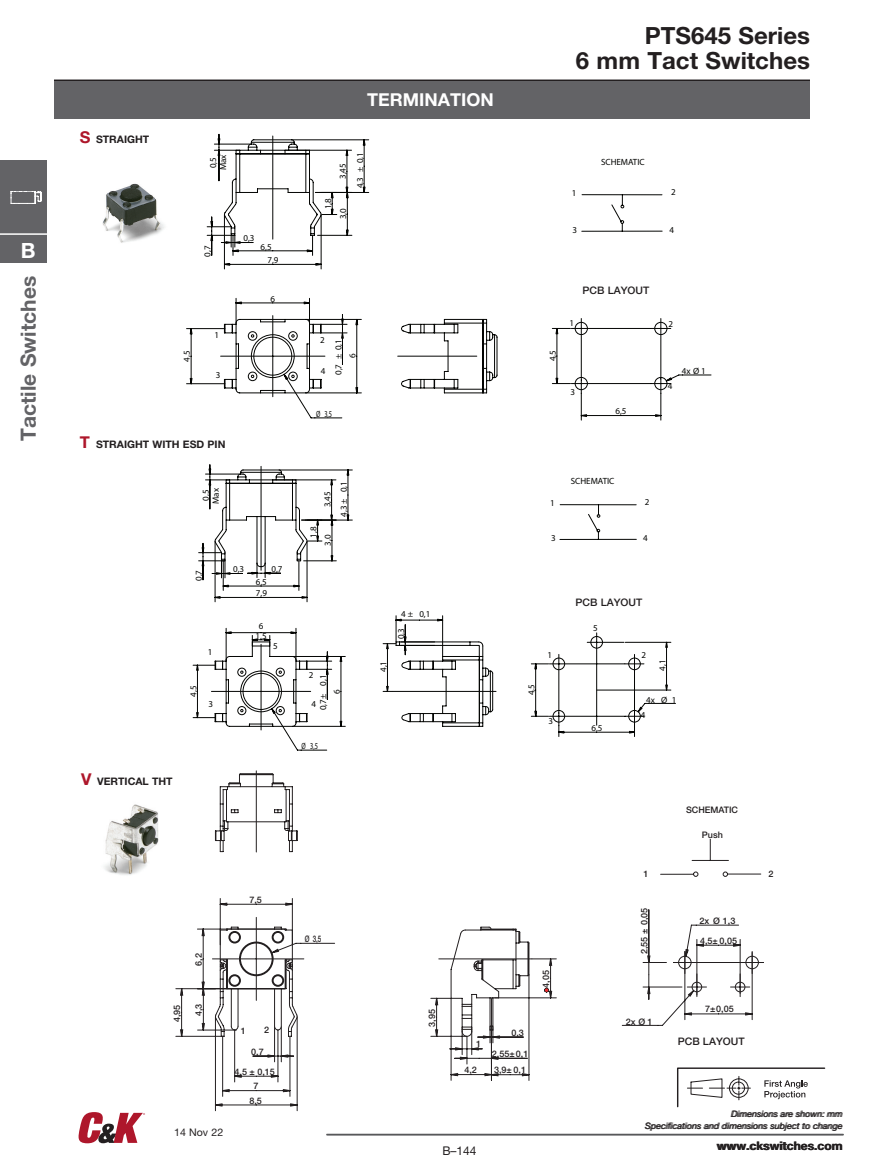
<style>
.page{position:relative;width:891px;height:1175px;background:#fff}
.page>*{position:absolute;margin:0;border:0;box-sizing:border-box;transform-origin:0 0}
.Page_head_right{font:700 23.7px "Helvetica Neue LT Std";color:#231f20}
.t1{font:700 21px "Helvetica Neue LT Std";color:#636366}
.t2{font:700 21px "Helvetica Neue LT Std";color:#fff}
.Category_head_-_wht{font:700 17.85px "Helvetica Neue LT Std";color:#fff}
.t3{font:12px "Helvetica Neue LT Std";color:#231f20}
.footer-url{font:700 11.85px "Helvetica Neue LT Std";color:#231f20}
.footer-url-2{font:10.5px "Helvetica Neue LT Std";color:#231f20}
.t4{font:700 10.35px "Helvetica Neue LT Std";color:#231f20}
.t5{font:500 10.35px "Helvetica Neue LT Std";color:#231f20}
.t6{font:9px/10.2px "Myriad Pro";color:#040503;text-align:center}
.t7{font:500 9px "Helvetica Neue";color:#231f20}
.t8{font:9px "Myriad Pro";color:#040503;scale:.7 1}
.t9{font:500 9px "Helvetica Neue";color:#231f20;scale:.7 1}
.footer-dim{font:italic 8.85px/11.9px "Helvetica Neue LT Std";color:#231f20;text-align:right}
.s1{font-size:16.35px;color:#ae172b}
</style>
<div class="page">
<div style="left:0;top:160px;width:47px;height:102px;background:#636366"></div>
<svg style="left:10px;top:191px;width:32px;height:13px"></svg>
<hr style="left:0;top:233px;width:47px;height:2px;background:#fff">
<hr style="left:327px;top:1133px;width:517px;height:2px;background:#57585a">
<hr style="left:54px;top:80px;width:756px;height:1px;background:#231f20">
<svg style="left:306px;top:504px;width:331px;height:219px"></svg>
<svg style="left:531px;top:633px;width:145px;height:104px"></svg>
<svg style="left:192px;top:627px;width:154px;height:124px"></svg>
<svg style="left:198px;top:464px;width:155px;height:138px"></svg>
<svg style="left:382px;top:615px;width:114px;height:77px"></svg>
<div style="left:54px;top:81px;width:756px;height:38px;background:#636366"></div>
<hr style="left:326px;top:1133px;width:517px;height:2px;background:#57585a">
<svg style="left:79px;top:1112px;width:66px;height:31px"></svg>
<img style="left:102px;top:183px;width:62px;height:60px">
<img style="left:104px;top:804px;width:55px;height:71px">
<svg style="left:753px;top:1067px;width:72px;height:33px"></svg>
<svg style="left:175px;top:928px;width:578px;height:183px"></svg>
<svg style="left:215px;top:773px;width:544px;height:264px"></svg>
<svg style="left:212px;top:917px;width:92px;height:83px"></svg>
<svg style="left:439px;top:958px;width:93px;height:1px"></svg>
<svg style="left:256px;top:771px;width:1px;height:81px"></svg>
<svg style="left:674px;top:951px;width:89px;height:45px"></svg>
<svg style="left:369px;top:139px;width:294px;height:254px"></svg>
<svg style="left:552px;top:318px;width:159px;height:103px"></svg>
<svg style="left:186px;top:298px;width:176px;height:121px"></svg>
<svg style="left:206px;top:134px;width:163px;height:136px"></svg>
<svg style="left:398px;top:356px;width:79px;height:1px"></svg>
<h2 class="t2" style="left:21px;top:237px;width:16px">B</h2>
<h2 class="t1" style="left:15px;top:441px;width:167px;rotate:-90deg">Tactile Switches</h2>
<p class="t4" style="left:80px;top:133px;width:71px"><span class="s1">S</span> STRAIGHT</p>
<p class="Category_head_-_wht" style="left:367px;top:88px;width:128px">TERMINATION</p>
<p class="t6" style="left:182px;top:361px;width:13px;rotate:-90deg">4,5</p>
<p class="t6" style="left:208px;top:170px;width:17px;text-align:left;rotate:-90deg">0,5<br>Max</p>
<p class="t6" style="left:334px;top:188px;width:37px;line-height:17.2px;rotate:-90deg">3,45<br>4,3 ± 0,1</p>
<p class="t6" style="left:202px;top:257px;width:13px;rotate:-90deg">0,7</p>
<p class="t6" style="left:215px;top:329px;width:6px">1</p>
<p class="t6" style="left:216px;top:370px;width:6px">3</p>
<p class="t6" style="left:243px;top:233px;width:13px">0,3</p>
<p class="t6" style="left:261px;top:241px;width:13px">6,5</p>
<p class="t6" style="left:267px;top:255px;width:13px">7,9</p>
<p class="t6" style="left:270px;top:293px;width:6px">6</p>
<p class="t6" style="left:323px;top:209px;width:13px;rotate:-90deg">1,8</p>
<p class="t6" style="left:338px;top:219px;width:13px;rotate:-90deg">3,0</p>
<p class="t6" style="left:320px;top:335px;width:6px">2</p>
<p class="t6" style="left:321px;top:366px;width:6px">4</p>
<p class="t6" style="left:333px;top:375px;width:37px;rotate:-90deg">0,7 ± 0,1</p>
<p class="t6" style="left:347px;top:358px;width:6px;rotate:-90deg">6</p>
<p class="t8" style="left:316px;top:408px;width:24px">Ø 3,5</p>
<p class="t4" style="left:80px;top:438px;width:147px"><span class="s1">T</span> STRAIGHT WITH ESD PIN</p>
<p class="t6" style="left:201px;top:504px;width:17px;rotate:-90deg">0,5<br>Max</p>
<p class="t6" style="left:319px;top:517px;width:37px;line-height:16.4px;rotate:-90deg">3,45<br>4,3 ± 0,1</p>
<p class="t4" style="left:81px;top:774px;width:93px"><span class="s1">V</span> VERTICAL THT</p>
<p class="t6" style="left:194px;top:581px;width:13px;rotate:-90deg">0,7</p>
<p class="t6" style="left:208px;top:646px;width:6px">1</p>
<p class="t6" style="left:233px;top:564px;width:13px">0,3</p>
<p class="t6" style="left:271px;top:564px;width:13px">0,7</p>
<p class="t6" style="left:256px;top:576px;width:13px">6,5</p>
<p class="t6" style="left:256px;top:588px;width:13px">7,9</p>
<p class="t6" style="left:259px;top:620px;width:6px">6</p>
<p class="t6" style="left:256px;top:630px;width:13px">1,5</p>
<p class="t6" style="left:273px;top:640px;width:6px">5</p>
<p class="t6" style="left:308px;top:538px;width:13px;rotate:-90deg">1,8</p>
<p class="t6" style="left:323px;top:545px;width:13px;rotate:-90deg">3,0</p>
<p class="t6" style="left:188px;top:696px;width:13px;rotate:-90deg">4,5</p>
<p class="t6" style="left:309px;top:670px;width:6px">2</p>
<p class="t6" style="left:318px;top:710px;width:37px;rotate:-90deg">0,7± 0,1</p>
<p class="t6" style="left:332px;top:693px;width:6px;rotate:-90deg">6</p>
<p class="t6" style="left:208px;top:699px;width:6px">3</p>
<p class="t6" style="left:311px;top:698px;width:6px">4</p>
<p class="t8" style="left:301px;top:741px;width:25px">Ø 3,5</p>
<p class="t6" style="left:378px;top:672px;width:13px;rotate:-90deg">4,1</p>
<p class="t6" style="left:401px;top:608px;width:31px">4 ± 0,1</p>
<p class="t6" style="left:396px;top:639px;width:13px;rotate:-90deg">0,3</p>
<p class="t7" style="left:193px;top:965px;width:14px;rotate:-90deg">6,2</p>
<p class="t7" style="left:249px;top:894px;width:14px">7,5</p>
<p class="t9" style="left:305px;top:933px;width:25px">Ø 3,5</p>
<p class="Page_head_right" style="left:645px;top:21px;width:167px">PTS645 Series</p>
<p class="Page_head_right" style="left:576px;top:46px;width:236px">6 mm Tact Switches</p>
<p class="t6" style="left:601px;top:157px;width:45px">SCHEMATIC</p>
<p class="t6" style="left:572px;top:188px;width:6px">1</p>
<p class="t6" style="left:671px;top:187px;width:6px">2</p>
<p class="t6" style="left:573px;top:225px;width:6px">3</p>
<p class="t6" style="left:669px;top:224px;width:6px">4</p>
<p class="t6" style="left:548px;top:361px;width:13px;rotate:-90deg">4,5</p>
<p class="t6" style="left:569px;top:318px;width:6px">1</p>
<p class="t5" style="left:583px;top:284px;width:68px">PCB LAYOUT</p>
<p class="t6" style="left:571px;top:387px;width:6px">3</p>
<p class="t6" style="left:616px;top:406px;width:13px">6,5</p>
<p class="t6" style="left:668px;top:318px;width:6px">2</p>
<p class="t6" style="left:668px;top:381px;width:6px">4</p>
<p class="t6" style="left:682px;top:366px;width:25px">4xØ1</p>
<p class="t6" style="left:571px;top:476px;width:45px">SCHEMATIC</p>
<p class="t6" style="left:550px;top:497px;width:6px">1</p>
<p class="t6" style="left:645px;top:497px;width:6px">2</p>
<p class="t6" style="left:551px;top:533px;width:6px">3</p>
<p class="t6" style="left:643px;top:532px;width:6px">4</p>
<p class="t6" style="left:526px;top:695px;width:13px;rotate:-90deg">4,5</p>
<p class="t6" style="left:547px;top:649px;width:6px">1</p>
<p class="t6" style="left:549px;top:715px;width:6px">3</p>
<p class="t5" style="left:575px;top:596px;width:68px">PCB LAYOUT</p>
<p class="t6" style="left:593px;top:623px;width:6px">5</p>
<p class="t6" style="left:591px;top:723px;width:13px">6,5</p>
<p class="t6" style="left:642px;top:650px;width:6px">2</p>
<p class="t6" style="left:657px;top:670px;width:13px;rotate:-90deg">4,1</p>
<p class="t6" style="left:646px;top:694px;width:32px">4x Ø1</p>
<p class="t6" style="left:641px;top:709px;width:6px">4</p>
<p class="t7" style="left:686px;top:804px;width:54px">SCHEMATIC</p>
<p class="t7" style="left:702px;top:829px;width:23px">Push</p>
<p class="t7" style="left:644px;top:868px;width:7px">1</p>
<p class="t7" style="left:769px;top:868px;width:7px">2</p>
<p class="t7" style="left:639px;top:954px;width:48px;rotate:-90deg">2,55 ± 0,05</p>
<p class="t7" style="left:700px;top:915px;width:37px">2x Ø 1,3</p>
<p class="t7" style="left:700px;top:935px;width:39px">4,5± 0,05</p>
<p class="t7" style="left:541px;top:988px;width:19px;rotate:-90deg">4,05</p>
<p class="t7" style="left:193px;top:1016px;width:14px;rotate:-90deg">4,3</p>
<p class="t7" style="left:172px;top:1022px;width:19px;rotate:-90deg">4,95</p>
<p class="t7" style="left:427px;top:1026px;width:19px;rotate:-90deg">3,95</p>
<p class="t7" style="left:241px;top:1025px;width:7px">1</p>
<p class="t7" style="left:264px;top:1024px;width:7px">2</p>
<p class="t7" style="left:251px;top:1046px;width:14px">0,7</p>
<p class="t7" style="left:254px;top:1080px;width:7px">7</p>
<p class="t7" style="left:235px;top:1066px;width:42px">4,5 ± 0,15</p>
<p class="t7" style="left:476px;top:1038px;width:7px">1</p>
<p class="t7" style="left:464px;top:1064px;width:14px">4,2</p>
<p class="t7" style="left:511px;top:1027px;width:14px">0,3</p>
<p class="t7" style="left:492px;top:1048px;width:38px">2,55±0,1</p>
<p class="t7" style="left:494px;top:1064px;width:34px">3,9± 0,1</p>
<p class="t7" style="left:626px;top:1016px;width:28px">2xØ1</p>
<p class="t7" style="left:705px;top:1003px;width:30px">7±0,05</p>
<p class="t5" style="left:678px;top:1035px;width:68px">PCB LAYOUT</p>
<p class="t7" style="left:249px;top:1094px;width:14px">8,5</p>
<p class="footer-url-2" style="left:174px;top:1126px;width:51px">14 Nov 22</p>
<p class="t3" style="left:442px;top:1143px;width:36px">B–144</p>
<p class="footer-dim" style="left:645px;top:1107px;width:199px">Dimensions are shown: mm<br>Specifications and dimensions subject to change</p>
<p class="footer-url" style="left:717px;top:1138px;width:127px">www.ckswitches.com</p>
</div>
